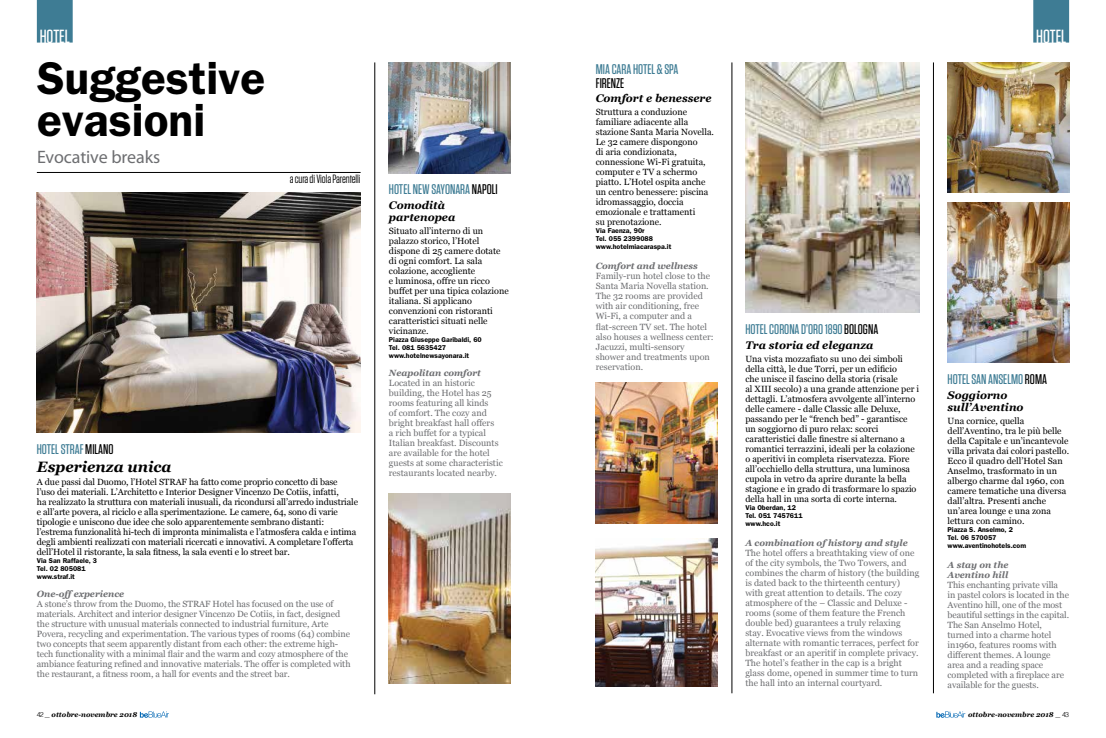
<style>
.page{position:relative;width:1106px;height:738px;background:#fff}
.page>*{position:absolute;margin:0;border:0;box-sizing:border-box;transform-origin:0 0}
.t1{font:600 46px/42px "Franklin Gothic";color:#000}
.t2{font:500 19px "Tungsten";color:#fff}
.t3{font:18px "Myriad Pro";letter-spacing:-.005em;color:#6d6e71}
.t4{font:italic 700 15px "Georgia";color:#000}
.t5{font:500 14px "Tungsten";color:#3e7c94}
.t6{font:500 14px "Tungsten";color:#000}
.t7{font:12px "Tungsten";letter-spacing:-.01em;color:#000}
.t8{font:italic 700 11px/12px "Georgia";color:#000}
.t9{font:9px/10px "Georgia";color:#000}
.t10{font:9px/10px "Georgia";color:#6d6e71}
.t11{font:italic 700 9px/10px "Georgia";color:#6d6e71}
.t12{font:600 7px/8px "Franklin Gothic";color:#000}
.t13{font:italic 700 7px "Georgia";color:#000}
.s1{color:#000}
.s2{font-family:"Helvetica";font-weight:300;font-style:normal}
.s3{font-style:normal}
</style>
<div class="page">
<svg style="left:936px;top:711px;width:29px;height:6px"></svg>
<svg style="left:140px;top:711px;width:29px;height:6px"></svg>
<div style="left:1033px;top:0;width:36px;height:43px;background:#3e7c94"></div>
<div style="left:37px;top:0;width:36px;height:43px;background:#3e7c94"></div>
<hr style="left:374px;top:62px;width:1px;height:631px;background:#000">
<hr style="left:933px;top:62px;width:1px;height:630px;background:#000">
<hr style="left:731px;top:62px;width:1px;height:630px;background:#000">
<img style="left:947px;top:62px;width:122px;height:130px">
<img style="left:947px;top:202px;width:122px;height:160px">
<img style="left:389px;top:62px;width:121px;height:111px">
<img style="left:37px;top:192px;width:323px;height:240px">
<hr style="left:37px;top:172px;width:323px;height:1px;background:#000">
<img style="left:745px;top:62px;width:174px;height:250px">
<img style="left:595px;top:382px;width:122px;height:140px">
<img style="left:595px;top:538px;width:122px;height:148px">
<img style="left:389px;top:493px;width:121px;height:189px">
<h2 class="t2" style="left:40px;top:26px;width:32px">HOTEL</h2>
<h2 class="t2" style="left:1036px;top:26px;width:32px">HOTEL</h2>
<h1 class="t1" style="left:37px;top:56px;width:230px">Suggestive evasioni</h1>
<h3 class="t5" style="left:596px;top:61px;width:84px">MIA CARA HOTEL &amp; SPA</h3>
<h3 class="t6" style="left:596px;top:75px;width:30px">FIRENZE</h3>
<p class="t8" style="left:596px;top:92px;width:117px">Comfort e benessere</p>
<p class="t9" style="left:596px;top:107px;width:120px">Struttura a conduzione familiare adiacente alla stazione Santa Maria Novella.<br>Le 32 camere dispongono<br>di aria condizionata, connessione Wi-Fi gratuita, computer e TV a schermo piatto. L’Hotel ospita anche un centro benessere: piscina idromassaggio, doccia emozionale e trattamenti<br>su prenotazione.</p>
<p class="t12" style="left:596px;top:226px;width:77px">Via Faenza, 90r<br>Tel. 055 2399088 www.hotelmiacaraspa.it</p>
<p class="t11" style="left:596px;top:261px;width:103px">Comfort and wellness</p>
<p class="t10" style="left:596px;top:271px;width:119px">Family-run hotel close to the<br>Santa Maria Novella station.<br>The 32 rooms are provided with air conditioning, free<br>Wi-Fi, a computer and a flat-screen TV set. The hotel also houses a wellness center:<br>Jacuzzi, multi-sensory shower and treatments upon reservation.</p>
<h3 class="t3" style="left:37px;top:147px;width:125px">Evocative breaks</h3>
<h3 class="t7" style="left:290px;top:173px;width:72px">a cura di Viola Parentelli</h3>
<h3 class="t5" style="left:389px;top:182px;width:110px">HOTEL NEW SAYONARA <span class="s1">NAPOLI</span></h3>
<p class="t8" style="left:389px;top:199px;width:68px">Comodità partenopea</p>
<p class="t9" style="left:389px;top:225px;width:121px">Situato all’interno di un palazzo storico, l’Hotel dispone di 25 camere dotate di ogni comfort. La sala colazione, accogliente<br>e luminosa, offre un ricco buffet per una tipica colazione italiana. Si applicano convenzioni con ristoranti caratteristici situati nelle vicinanze.</p>
<p class="t12" style="left:389px;top:335px;width:94px">Piazza Giuseppe Garibaldi, 60<br>Tel. 081 5635427 www.hotelnewsayonara.it</p>
<p class="t11" style="left:389px;top:367px;width:94px">Neapolitan comfort</p>
<p class="t10" style="left:389px;top:377px;width:115px">Located in an historic building, the Hotel has 25 rooms featuring all kinds<br>of comfort. The cozy and bright breakfast hall offers<br>a rich buffet for a typical<br>Italian breakfast. Discounts are available for the hotel guests at some characteristic restaurants located nearby.</p>
<h3 class="t5" style="left:745px;top:321px;width:134px">HOTEL CORONA D’ORO 1890 <span class="s1">BOLOGNA</span></h3>
<p class="t8" style="left:745px;top:338px;width:129px">Tra storia ed eleganza</p>
<p class="t9" style="left:745px;top:353px;width:175px">Una vista mozzafiato su uno dei simboli della città, le due Torri, per un edificio<br>che unisce il fascino della storia (risale<br>al XIII secolo) a una grande attenzione per i dettagli. L’atmosfera avvolgente all’interno delle camere - dalle Classic alle Deluxe, passando per le “french bed” - garantisce un soggiorno di puro relax: scorci caratteristici dalle finestre si alternano a romantici terrazzini, ideali per la colazione o aperitivi in completa riservatezza. Fiore all’occhiello della struttura, una luminosa cupola in vetro da aprire durante la bella stagione e in grado di trasformare lo spazio della hall in una sorta di corte interna.</p>
<p class="t12" style="left:745px;top:503px;width:59px">Via Oberdan, 12<br>Tel. 051 7457611 www.hco.it</p>
<p class="t11" style="left:745px;top:537px;width:164px">A combination of history and style</p>
<p class="t10" style="left:745px;top:547px;width:175px">The hotel offers a breathtaking view of one of the city symbols, the Two Towers, and combines the charm of history (the building is dated back to the thirteenth century) with great attention to details. The cozy atmosphere of the – Classic and Deluxe - rooms (some of them feature the French double bed) guarantees a truly relaxing stay. Evocative views from the windows alternate with romantic terraces, perfect for breakfast or an aperitif in complete privacy.<br>The hotel’s feather in the cap is a bright glass dome, opened in summer time to turn the hall into an internal courtyard.</p>
<h3 class="t5" style="left:947px;top:371px;width:101px">HOTEL SAN ANSELMO <span class="s1">ROMA</span></h3>
<p class="t8" style="left:947px;top:388px;width:77px">Soggiorno sull’Aventino</p>
<p class="t9" style="left:947px;top:415px;width:123px">Una cornice, quella dell’Aventino, tra le più belle della Capitale e un’incantevole villa privata dai colori pastello.<br>Ecco il quadro dell’Hotel San<br>Anselmo, trasformato in un albergo charme dal 1960, con camere tematiche una diversa dall’altra. Presenti anche un’area lounge e una zona lettura con camino.</p>
<p class="t12" style="left:947px;top:525px;width:80px">Piazza S. Anselmo, 2<br>Tel. 06 570057 www.aventinohotels.com</p>
<p class="t11" style="left:947px;top:559px;width:62px">A stay on the<br>Aventino hill</p>
<p class="t10" style="left:947px;top:579px;width:123px">This enchanting private villa<br>in pastel colors is located in the<br>Aventino hill, one of the most beautiful settings in the capital.<br>The San Anselmo Hotel, turned into a charme hotel in1960, features rooms with different themes. A lounge area and a reading space completed with a fireplace are available for the guests.</p>
<h3 class="t5" style="left:37px;top:441px;width:78px">HOTEL STRAF <span class="s1">MILANO</span></h3>
<h3 class="t4" style="left:37px;top:455px;width:136px">Esperienza unica</h3>
<p class="t9" style="left:37px;top:476px;width:323px">A due passi dal Duomo, l’Hotel STRAF ha fatto come proprio concetto di base<br>l’uso dei materiali. L’Architetto e Interior Designer Vincenzo De Cotiis, infatti,<br>ha realizzato la struttura con materiali inusuali, da ricondursi all’arredo industriale e all’arte povera, al riciclo e alla sperimentazione. Le camere, 64, sono di varie tipologie e uniscono due idee che solo apparentemente sembrano distanti: l’estrema funzionalità hi-tech di impronta minimalista e l’atmosfera calda e intima degli ambienti realizzati con materiali ricercati e innovativi. A completare l’offerta dell’Hotel il ristorante, la sala fitness, la sala eventi e lo street bar.</p>
<p class="t12" style="left:37px;top:556px;width:62px">Via San Raffaele, 3<br>Tel. 02 805081 www.straf.it</p>
<p class="t11" style="left:37px;top:588px;width:89px">One-offexperience</p>
<p class="t10" style="left:37px;top:598px;width:315px">A stone’s throw from the Duomo, the STRAF Hotel has focused on the use of materials. Architect and interior designer Vincenzo De Cotiis, in fact, designed the structure with unusual materials connected to industrial furniture, Arte Povera, recycling and experimentation. The various types of rooms (64) combine two concepts that seem apparently distant from each other: the extreme high&shy;tech functionality with a minimal flair and the warm and cozy atmosphere of the ambiance featuring refined and innovative materials. The offer is completed with the restaurant, a fitness room, a hall for events and the street bar.</p>
<p class="t13" style="left:37px;top:709px;width:102px"><span class="s2">42</span> <span class="s3">_</span> ottobre-novembre 2018</p>
<p class="t13" style="left:968px;top:709px;width:102px">ottobre-novembre 2018 <span class="s3">_</span> <span class="s2">43</span></p>
</div>
